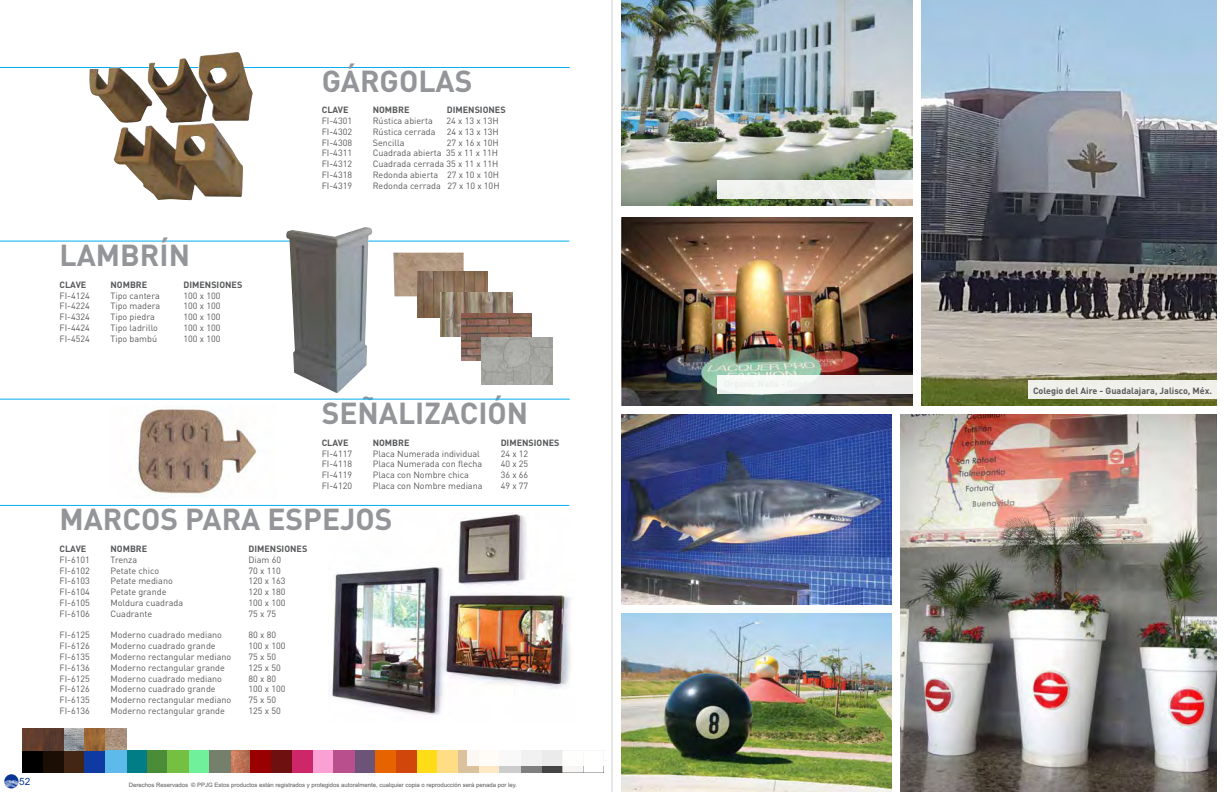
<style>
.page{position:relative;width:1224px;height:792px;background:#fff}
.page>*{position:absolute;margin:0;border:0;box-sizing:border-box;transform-origin:0 0}
.t1{font:700 30px "DIN";color:#939598}
.t2{font:10px "Arial";color:#093696}
.t3{font:9px "DIN";color:#58595b}
.t4{font:700 9px "DIN";color:#58595b}
.t5{font:6px "Arial";color:#58595b}
</style>
<div class="page">
<hr style="left:0;top:67px;width:570px;height:1px;background:#00aeef">
<img style="left:89px;top:52px;width:164px;height:130px">
<img style="left:621px;top:0;width:292px;height:206px">
<img style="left:393px;top:253px;width:71px;height:43px">
<hr style="left:0;top:241px;width:569px;height:1px;background:#00aeef">
<img style="left:417px;top:272px;width:71px;height:46px">
<img style="left:441px;top:293px;width:71px;height:44px">
<img style="left:461px;top:314px;width:71px;height:46px">
<img style="left:482px;top:337px;width:71px;height:47px">
<img style="left:286px;top:227px;width:86px;height:166px">
<img style="left:922px;top:0;width:295px;height:406px">
<div style="left:1028px;top:381px;width:189px;height:18px;background:#f1f0eb"></div>
<img style="left:138px;top:409px;width:121px;height:87px">
<img style="left:330px;top:512px;width:241px;height:203px">
<img style="left:23px;top:750px;width:581px;height:22px">
<img style="left:23px;top:728px;width:103px;height:22px">
<img style="left:622px;top:217px;width:291px;height:189px">
<img style="left:621px;top:415px;width:270px;height:189px">
<img style="left:901px;top:415px;width:316px;height:377px">
<img style="left:621px;top:614px;width:271px;height:178px">
<div style="left:467px;top:748px;width:144px;height:18px;background:linear-gradient(to right,#f8f6f3,#f8f9fa)"></div>
<div style="left:717px;top:376px;width:198px;height:18px;background:linear-gradient(to right,#f7fdf9,#e8e6e5)"></div>
<div style="left:717px;top:181px;width:198px;height:18px;background:#eef1ec"></div>
<hr style="left:0;top:505px;width:569px;height:1px;background:#00aeef">
<hr style="left:0;top:399px;width:570px;height:1px;background:#00aeef">
<hr style="left:612px;top:0;width:1px;height:792px;background:#ccc">
<svg style="left:4px;top:774px;width:15px;height:14px"></svg>
<svg style="left:4px;top:779px;width:14px;height:9px"></svg>
<p class="t2" style="left:19px;top:778px;width:13px">52</p>
<p class="t1" style="left:60px;top:244px;width:132px">LAMBRÍN</p>
<p class="t4" style="left:60px;top:281px;width:28px">CLAVE</p>
<p class="t4" style="left:111px;top:281px;width:38px">NOMBRE</p>
<p class="t4" style="left:184px;top:281px;width:60px">DIMENSIONES</p>
<p class="t3" style="left:60px;top:290px;width:32px">FI-4124</p>
<p class="t3" style="left:111px;top:290px;width:51px">Tipo cantera</p>
<p class="t3" style="left:184px;top:290px;width:38px">100 x 100</p>
<p class="t3" style="left:60px;top:300px;width:32px">FI-4224</p>
<p class="t3" style="left:111px;top:300px;width:51px">Tipo madera</p>
<p class="t3" style="left:184px;top:300px;width:38px">100 x 100</p>
<p class="t3" style="left:60px;top:311px;width:32px">FI-4324</p>
<p class="t3" style="left:111px;top:311px;width:46px">Tipo piedra</p>
<p class="t3" style="left:184px;top:311px;width:38px">100 x 100</p>
<p class="t3" style="left:60px;top:322px;width:32px">FI-4424</p>
<p class="t3" style="left:111px;top:322px;width:49px">Tipo ladrillo</p>
<p class="t3" style="left:184px;top:322px;width:38px">100 x 100</p>
<p class="t3" style="left:60px;top:333px;width:32px">FI-4524</p>
<p class="t3" style="left:111px;top:333px;width:48px">Tipo bambú</p>
<p class="t3" style="left:184px;top:333px;width:38px">100 x 100</p>
<p class="t1" style="left:322px;top:71px;width:152px">GÁRGOLAS</p>
<p class="t4" style="left:322px;top:107px;width:28px">CLAVE</p>
<p class="t4" style="left:373px;top:107px;width:38px">NOMBRE</p>
<p class="t4" style="left:447px;top:107px;width:60px">DIMENSIONES</p>
<p class="t3" style="left:322px;top:115px;width:32px">FI-4301</p>
<p class="t3" style="left:373px;top:115px;width:62px">Rústica abierta</p>
<p class="t3" style="left:447px;top:115px;width:54px">24 x 13 x 13H</p>
<p class="t3" style="left:322px;top:126px;width:32px">FI-4302</p>
<p class="t3" style="left:373px;top:126px;width:127px">Rústica cerrada 24 x 13 x 13H</p>
<p class="t3" style="left:322px;top:137px;width:32px">FI-4308</p>
<p class="t3" style="left:373px;top:137px;width:33px">Sencilla</p>
<p class="t3" style="left:447px;top:137px;width:54px">27 x 16 x 10H</p>
<p class="t3" style="left:322px;top:147px;width:32px">FI-4311</p>
<p class="t3" style="left:373px;top:147px;width:127px">Cuadrada abierta 35 x 11 x 11H</p>
<p class="t3" style="left:322px;top:158px;width:32px">FI-4312</p>
<p class="t3" style="left:373px;top:158px;width:127px">Cuadrada cerrada 35 x 11 x 11H</p>
<p class="t3" style="left:322px;top:169px;width:32px">FI-4318</p>
<p class="t3" style="left:373px;top:169px;width:128px">Redonda abierta 27 x 10 x 10H</p>
<p class="t3" style="left:322px;top:180px;width:32px">FI-4319</p>
<p class="t3" style="left:373px;top:180px;width:128px">Redonda cerrada 27 x 10 x 10H</p>
<p class="t1" style="left:322px;top:402px;width:208px">SEÑALIZACIÓN</p>
<p class="t4" style="left:322px;top:439px;width:28px">CLAVE</p>
<p class="t4" style="left:373px;top:439px;width:38px">NOMBRE</p>
<p class="t4" style="left:501px;top:439px;width:60px">DIMENSIONES</p>
<p class="t3" style="left:322px;top:448px;width:32px">FI-4117</p>
<p class="t3" style="left:373px;top:448px;width:109px">Placa Numerada individual</p>
<p class="t3" style="left:501px;top:448px;width:29px">24 x 12</p>
<p class="t3" style="left:322px;top:458px;width:32px">FI-4118</p>
<p class="t3" style="left:373px;top:458px;width:111px">Placa Numerada con flecha</p>
<p class="t3" style="left:501px;top:458px;width:29px">40 x 25</p>
<p class="t3" style="left:322px;top:469px;width:32px">FI-4119</p>
<p class="t3" style="left:373px;top:469px;width:98px">Placa con Nombre chica</p>
<p class="t3" style="left:501px;top:469px;width:29px">36 x 66</p>
<p class="t3" style="left:322px;top:480px;width:32px">FI-4120</p>
<p class="t3" style="left:373px;top:480px;width:111px">Placa con Nombre mediana</p>
<p class="t3" style="left:501px;top:480px;width:29px">49 x 77</p>
<p class="t1" style="left:60px;top:509px;width:335px">MARCOS PARA ESPEJOS</p>
<p class="t4" style="left:60px;top:546px;width:28px">CLAVE</p>
<p class="t4" style="left:111px;top:546px;width:38px">NOMBRE</p>
<p class="t4" style="left:249px;top:546px;width:60px">DIMENSIONES</p>
<p class="t3" style="left:60px;top:554px;width:32px">FI-6101</p>
<p class="t3" style="left:111px;top:554px;width:28px">Trenza</p>
<p class="t3" style="left:249px;top:554px;width:34px">Diam 60</p>
<p class="t3" style="left:60px;top:565px;width:32px">FI-6102</p>
<p class="t3" style="left:111px;top:565px;width:50px">Petate chico</p>
<p class="t3" style="left:249px;top:565px;width:34px">70 x 110</p>
<p class="t3" style="left:60px;top:575px;width:32px">FI-6103</p>
<p class="t3" style="left:111px;top:575px;width:64px">Petate mediano</p>
<p class="t3" style="left:249px;top:575px;width:38px">120 x 163</p>
<p class="t3" style="left:60px;top:586px;width:32px">FI-6104</p>
<p class="t3" style="left:111px;top:586px;width:57px">Petate grande</p>
<p class="t3" style="left:249px;top:586px;width:38px">120 x 180</p>
<p class="t3" style="left:60px;top:597px;width:32px">FI-6105</p>
<p class="t3" style="left:111px;top:597px;width:74px">Moldura cuadrada</p>
<p class="t3" style="left:249px;top:597px;width:38px">100 x 100</p>
<p class="t3" style="left:60px;top:608px;width:32px">FI-6106</p>
<p class="t3" style="left:111px;top:608px;width:43px">Cuadrante</p>
<p class="t3" style="left:249px;top:608px;width:29px">75 x 75</p>
<p class="t3" style="left:60px;top:629px;width:32px">FI-6125</p>
<p class="t3" style="left:111px;top:629px;width:113px">Moderno cuadrado mediano</p>
<p class="t3" style="left:249px;top:629px;width:29px">80 x 80</p>
<p class="t3" style="left:60px;top:640px;width:32px">FI-6126</p>
<p class="t3" style="left:111px;top:640px;width:107px">Moderno cuadrado grande</p>
<p class="t3" style="left:249px;top:640px;width:38px">100 x 100</p>
<p class="t3" style="left:60px;top:651px;width:32px">FI-6135</p>
<p class="t3" style="left:111px;top:651px;width:122px">Moderno rectangular mediano</p>
<p class="t3" style="left:249px;top:651px;width:29px">75 x 50</p>
<p class="t3" style="left:60px;top:662px;width:32px">FI-6136</p>
<p class="t3" style="left:111px;top:662px;width:116px">Moderno rectangular grande</p>
<p class="t3" style="left:249px;top:662px;width:34px">125 x 50</p>
<p class="t3" style="left:60px;top:673px;width:32px">FI-6125</p>
<p class="t3" style="left:111px;top:673px;width:113px">Moderno cuadrado mediano</p>
<p class="t3" style="left:249px;top:673px;width:29px">80 x 80</p>
<p class="t3" style="left:60px;top:683px;width:32px">FI-6126</p>
<p class="t3" style="left:111px;top:683px;width:107px">Moderno cuadrado grande</p>
<p class="t3" style="left:249px;top:683px;width:38px">100 x 100</p>
<p class="t3" style="left:60px;top:694px;width:32px">FI-6135</p>
<p class="t3" style="left:111px;top:694px;width:122px">Moderno rectangular mediano</p>
<p class="t3" style="left:249px;top:694px;width:29px">75 x 50</p>
<p class="t3" style="left:60px;top:705px;width:32px">FI-6136</p>
<p class="t3" style="left:111px;top:705px;width:116px">Moderno rectangular grande</p>
<p class="t3" style="left:249px;top:705px;width:34px">125 x 50</p>
<p class="t5" style="left:129px;top:783px;width:390px">Derechos Reservados © PPJG Estos productos están registrados y protegidos autoralmente, cualquier copia o reproducción será penada por ley.</p>
<p class="t4" style="left:1033px;top:388px;width:181px">Colegio del Aire - Guadalajara, Jalisco, Méx.</p>
</div>
